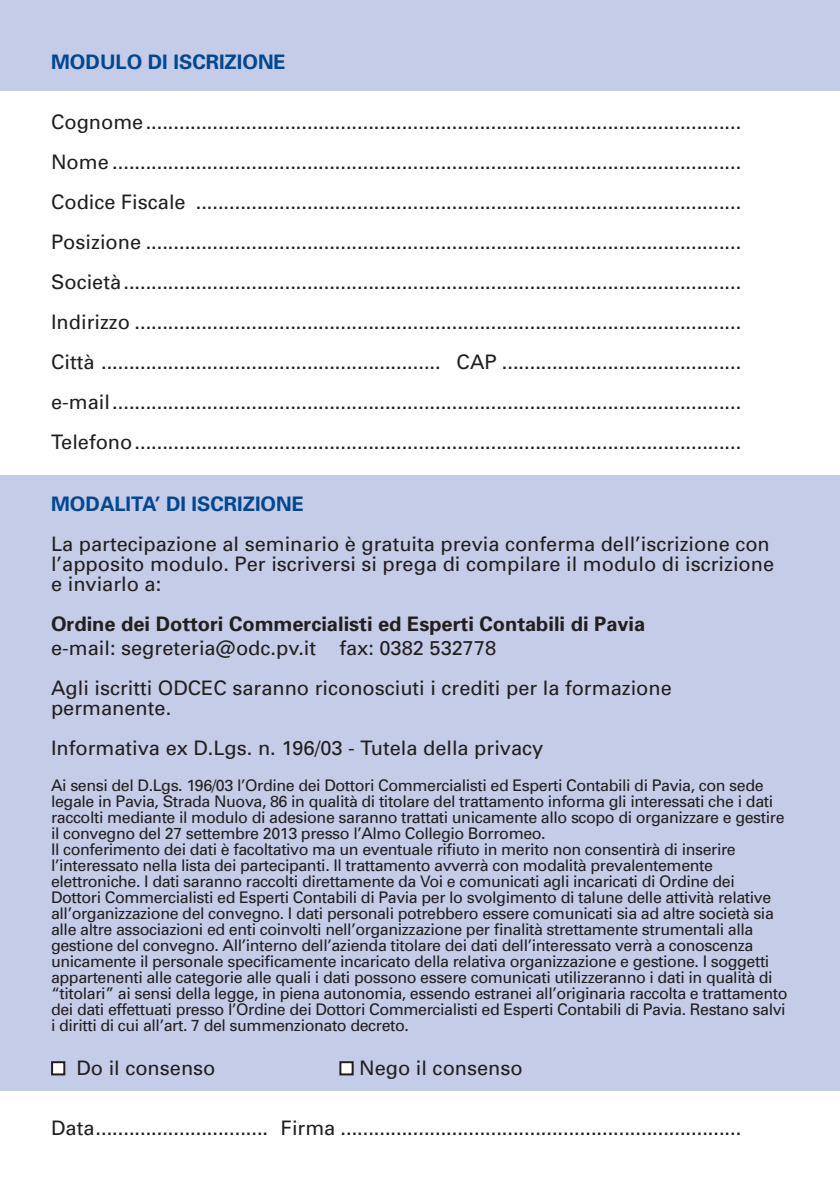
<style>
.page{position:relative;width:840px;height:1191px;background:#fff}
.page>*{position:absolute;margin:0;border:0;box-sizing:border-box;transform-origin:0 0}
.t1{font:20px/40px "Univers";color:#231f20}
.t2{font:700 20px "Univers";color:#231f20}
.t3{font:700 20px "Univers";color:#014791}
.t4{font:16px/16px "Univers";letter-spacing:-.025em;color:#231f20}
</style>
<div class="page">
<div style="left:0;top:0;width:839px;height:91px;background:#c4cce7"></div>
<div style="left:0;top:475px;width:839px;height:615px;background:#c4cce7"></div>
<div style="left:52px;top:1062px;width:12px;height:12px;background:#fff"></div>
<div style="left:51px;top:1061px;width:14px;height:14px;border:2px solid #231f20"></div>
<div style="left:340px;top:1062px;width:12px;height:12px;background:#fff"></div>
<div style="left:339px;top:1061px;width:14px;height:14px;border:2px solid #231f20"></div>
<p class="t3" style="left:51px;top:49px;width:236px">MODULO DI ISCRIZIONE</p>
<p class="t1" style="left:51px;top:101px;width:691px;text-align:justify">Cognome...........................................................................................................<br>Nome .................................................................................................................<br>Codice Fiscale ..................................................................................................<br>Posizione ...........................................................................................................<br>Società...............................................................................................................<br>Indirizzo .............................................................................................................<br>Città ............................................................. CAP ........................................... e-mail.................................................................................................................<br>Telefono.............................................................................................................</p>
<p class="t3" style="left:51px;top:491px;width:254px">MODALITA’ DI ISCRIZIONE</p>
<p class="t1" style="left:51px;top:534px;width:724px;line-height:20px">La partecipazione al seminario è gratuita previa conferma dell’iscrizione con l’apposito modulo. Per iscriversi si prega di compilare il modulo di iscrizione e inviarlo a:</p>
<p class="t2" style="left:51px;top:611px;width:595px">Ordine dei Dottori Commercialisti ed Esperti Contabili di Pavia</p>
<p class="t1" style="left:51px;top:628px;width:622px">e-mail: segreteria@odc.pv.it fax: 0382 532778<br>Agli iscritti ODCEC saranno riconosciuti i crediti per la formazione</p>
<p class="t1" style="left:51px;top:688px;width:493px">permanente.<br>Informativa ex D.Lgs. n. 196/03 - Tutela della privacy</p>
<p class="t4" style="left:51px;top:777px;width:737px">Ai sensi del D.Lgs. 196/03 l’Ordine dei Dottori Commercialisti ed Esperti Contabili di Pavia, con sede legale in Pavia, Strada Nuova, 86 in qualità di titolare del trattamento informa gli interessati che i dati raccolti mediante il modulo di adesione saranno trattati unicamente allo scopo di organizzare e gestire il convegno del 27 settembre 2013 presso l’Almo Collegio Borromeo.<br>Il conferimento dei dati è facoltativo ma un eventuale rifiuto in merito non consentirà di inserire l’interessato nella lista dei partecipanti. Il trattamento avverrà con modalità prevalentemente elettroniche. I dati saranno raccolti direttamente da Voi e comunicati agli incaricati di Ordine dei Dottori Commercialisti ed Esperti Contabili di Pavia per lo svolgimento di talune delle attività relative all’organizzazione del convegno. I dati personali potrebbero essere comunicati sia ad altre società sia alle altre associazioni ed enti coinvolti nell’organizzazione per finalità strettamente strumentali alla gestione del convegno. All’interno dell’azienda titolare dei dati dell’interessato verrà a conoscenza unicamente il personale specificamente incaricato della relativa organizzazione e gestione. I soggetti appartenenti alle categorie alle quali i dati possono essere comunicati utilizzeranno i dati in qualità di “titolari” ai sensi della legge, in piena autonomia, essendo estranei all’originaria raccolta e trattamento dei dati effettuati presso l’Ordine dei Dottori Commercialisti ed Esperti Contabili di Pavia. Restano salvi i diritti di cui all’art. 7 del summenzionato decreto.</p>
<p class="t1" style="left:76px;top:1048px;width:140px">Do il consenso</p>
<p class="t1" style="left:359px;top:1048px;width:165px">Nego il consenso</p>
<p class="t1" style="left:51px;top:1108px;width:691px">Data............................... Firma ........................................................................</p>
</div>
